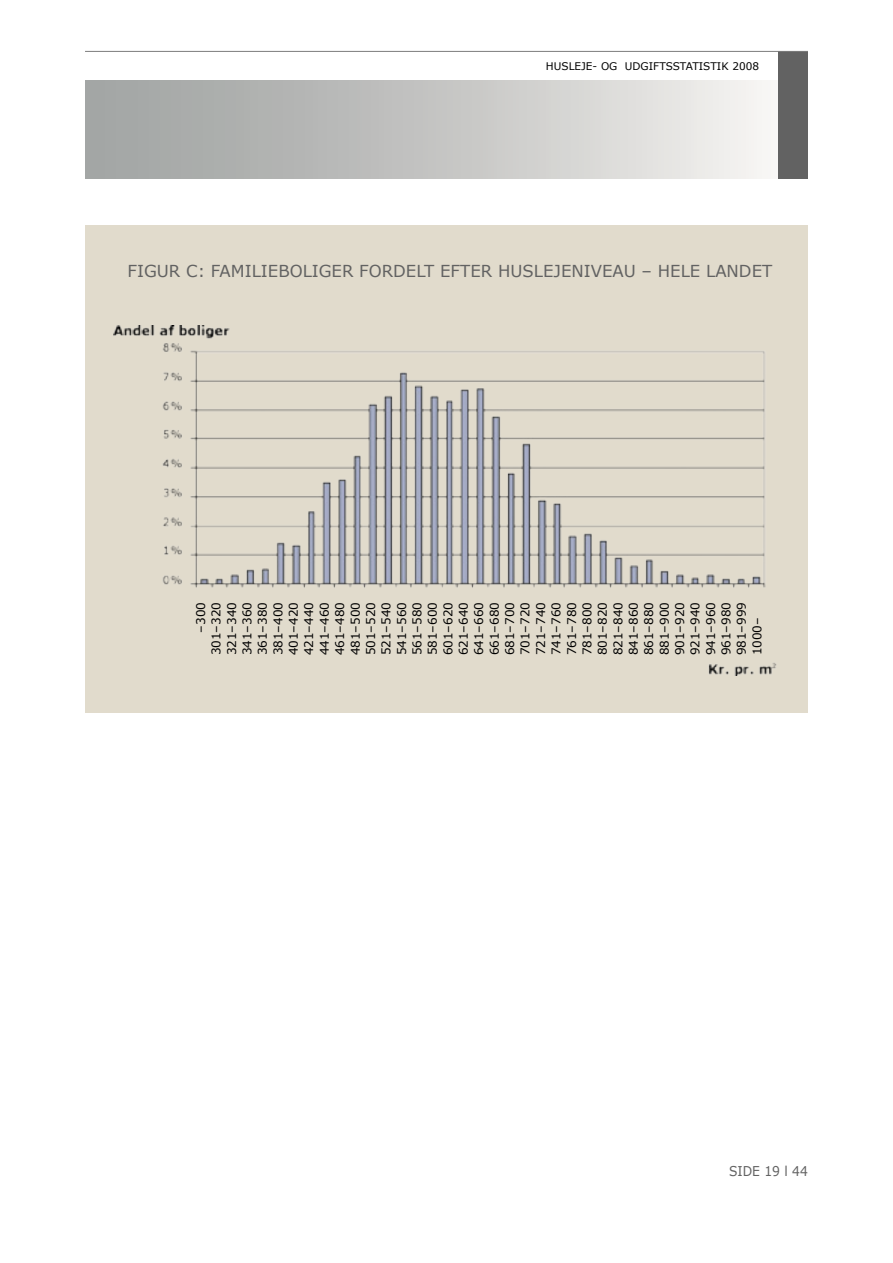
<style>
.page{position:relative;width:893px;height:1263px;background:#fff}
.page>*{position:absolute;margin:0;border:0;box-sizing:border-box;transform-origin:0 0}
.t1{font:16.5px "Verdana";color:#626262}
.t2{font:13.5px "Verdana";color:#626262;scale:.92 1}
.t3{font:12px/15.5px "Verdana";color:#000;text-align:justify}
.t4{font:10.5px "Verdana";color:#000}
</style>
<div class="page">
<div style="left:85px;top:81px;width:694px;height:98px;background:linear-gradient(to right,#9b9e9d,#f3f1ee)"></div>
<div style="left:778px;top:51px;width:30px;height:128px;background:#626262"></div>
<hr style="left:85px;top:51px;width:723px;height:1px;background:#7c7c7c">
<div style="left:85px;top:225px;width:723px;height:488px;background:#e1dbcc"></div>
<img style="left:113px;top:326px;width:664px;height:349px">
<p class="t4" style="left:546px;top:59px;width:215px">HUSLEJE- OG UDGIFTSSTATISTIK 2008</p>
<h1 class="t1" style="left:128px;top:260px;width:646px">FIGUR C: FAMILIEBOLIGER FORDELT EFTER HUSLEJENIVEAU – HELE LANDET</h1>
<p class="t3" style="left:193px;top:655px;width:55px;text-indent:23px;rotate:-90deg">–300<br>301–320<br>321–340<br>341–360<br>361–380<br>381–400<br>401–420<br>421–440<br>441–460<br>461–480<br>481–500<br>501–520<br>521–540<br>541–560<br>561–580<br>581–600<br>601–620<br>621–640<br>641–660<br>661–680<br>681–700<br>701–720<br>721–740<br>741–760<br>761–780<br>781–800<br>801–820<br>821–840<br>841–860<br>861–880<br>881–900<br>901–920<br>921–940<br>941–960<br>961–980<br>981–999<br>1000–</p>
<p class="t2" style="left:729px;top:1163px;width:87px">SIDE 19 l 44</p>
</div>
